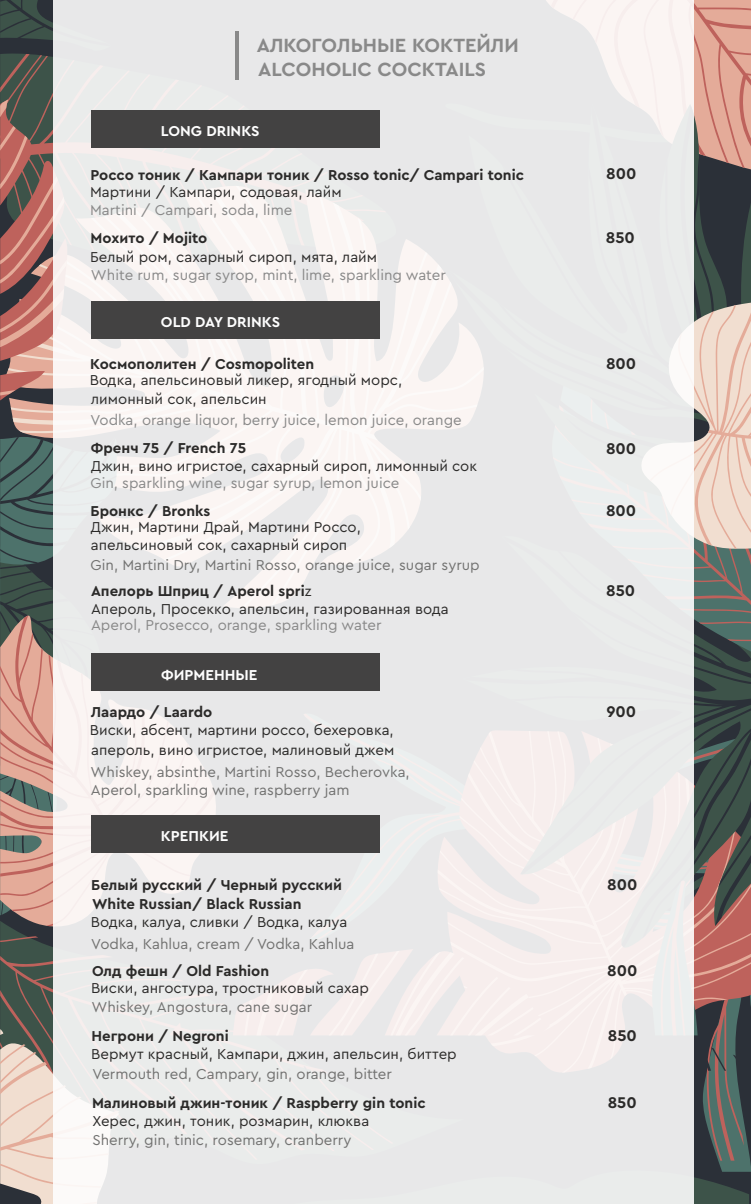
<style>
.page{position:relative;width:751px;height:1204px;background:#fff}
.page>*{position:absolute;margin:0;border:0;box-sizing:border-box;transform-origin:0 0}
.t1{font:700 20px/24.6px "Cera Pro";color:#898989}
.t2{font:700 16.25px "Cera Pro";color:#2b2a29}
.t3{font:15px/19px "Cera Pro";color:#2b2a29}
.t4{font:15px/18.6px "Cera Pro";color:#727271}
.t5{font:700 15px "Cera Pro";color:#2b2a29}
.t6{font:15px "Cera Pro";color:#898989}
.t7{font:700 15px "Cera Pro";color:#fefefe}
.s1{font-weight:700}
</style>
<div class="page">
<svg style="left:0;top:0;width:53px;height:53px;background:#344240"></svg>
<svg style="left:0;top:54px;width:53px;height:45px;background:#4c544a"></svg>
<svg style="left:0;top:936px;width:53px;height:93px;background:#4c534a"></svg>
<svg style="left:0;top:437px;width:53px;height:178px;background:#425d59"></svg>
<svg style="left:693px;top:654px;width:57px;height:126px;background:#3c4b47"></svg>
<svg style="left:693px;top:549px;width:57px;height:92px;background:#5d6d67"></svg>
<svg style="left:0;top:1029px;width:53px;height:175px;background:#cdbcb0"></svg>
<svg style="left:693px;top:0;width:57px;height:104px;background:#dea090"></svg>
<svg style="left:0;top:615px;width:53px;height:311px;background:#be9183"></svg>
<svg style="left:693px;top:104px;width:57px;height:198px;background:#635956"></svg>
<svg style="left:0;top:99px;width:53px;height:301px;background:#9c6760"></svg>
<svg style="left:693px;top:302px;width:57px;height:247px;background:#e3cec0"></svg>
<svg style="left:693px;top:780px;width:57px;height:424px;background:#6d5e5a"></svg>
<div style="left:53px;top:0;width:640px;height:1204px;background:#fefefe;opacity:.9"></div>
<hr style="left:235px;top:31px;width:4px;height:49px;background:#898989">
<div style="left:91px;top:110px;width:288px;height:38px;background:#434242"></div>
<div style="left:91px;top:301px;width:288px;height:38px;background:#434242"></div>
<div style="left:92px;top:653px;width:288px;height:38px;background:#434242"></div>
<div style="left:91px;top:815px;width:288px;height:37px;background:#434242"></div>
<h1 class="t1" style="left:256px;top:33px;width:263px">АЛКОГОЛЬНЫЕ КОКТЕЙЛИ<br>ALCOHOLIC COCKTAILS</h1>
<p class="t7" style="left:161px;top:124px;width:100px">LONG DRINKS</p>
<p class="t5" style="left:90px;top:168px;width:434px">Россо тоник / Кампари тоник / Rosso tonic/ Campari tonic</p>
<p class="t3" style="left:90px;top:183px;width:253px">Мартини / Кампари, содовая, лайм</p>
<p class="t6" style="left:90px;top:203px;width:203px">Martini / Campari, soda, lime</p>
<p class="t5" style="left:90px;top:231px;width:118px">Мохито / Mojito</p>
<p class="t3" style="left:90px;top:247px;width:288px">Белый ром, сахарный сироп, мята, лайм</p>
<p class="t6" style="left:91px;top:268px;width:356px">White rum, sugar syrop, mint, lime, sparkling water</p>
<p class="t7" style="left:161px;top:315px;width:121px">OLD DAY DRINKS</p>
<p class="t5" style="left:90px;top:357px;width:225px">Космополитен / Cosmopoliten</p>
<p class="t3" style="left:90px;top:371px;width:314px">Водка, апельсиновый ликер, ягодный морс, лимонный сок, апельсин</p>
<p class="t6" style="left:90px;top:412px;width:372px">Vodka, orange liquor, berry juice, lemon juice, orange</p>
<p class="t5" style="left:91px;top:441px;width:157px">Френч 75 / French 75</p>
<p class="t3" style="left:91px;top:457px;width:387px">Джин, вино игристое, сахарный сироп, лимонный сок</p>
<p class="t6" style="left:90px;top:476px;width:310px">Gin, sparkling wine, sugar syrup, lemon juice</p>
<p class="t5" style="left:90px;top:504px;width:121px">Бронкс / Bronks</p>
<p class="t3" style="left:91px;top:518px;width:271px">Джин, Мартини Драй, Мартини Россо,</p>
<p class="t4" style="left:90px;top:556px;width:390px">Gin, Martini Dry, Martini Rosso, orange juice, sugar syrup</p>
<p class="t3" style="left:91px;top:536px;width:258px">апельсиновый сок, сахарный сироп</p>
<p class="t3" style="left:91px;top:583px;width:359px;line-height:17.2px"><span class="s1">Апелорь Шприц / Aperol spri</span>z<br>Апероль, Просекко, апельсин, газированная вода</p>
<p class="t6" style="left:91px;top:617px;width:292px">Aperol, Prosecco, orange, sparkling water</p>
<p class="t7" style="left:161px;top:667px;width:98px">ФИРМЕННЫЕ</p>
<p class="t2" style="left:605px;top:166px;width:32px">800</p>
<p class="t2" style="left:605px;top:230px;width:31px">850</p>
<p class="t2" style="left:605px;top:356px;width:32px">800</p>
<p class="t2" style="left:605px;top:441px;width:32px">800</p>
<p class="t2" style="left:605px;top:502px;width:32px">800</p>
<p class="t2" style="left:605px;top:583px;width:31px">850</p>
<p class="t5" style="left:91px;top:705px;width:122px">Лаардо / Laardo</p>
<p class="t2" style="left:606px;top:704px;width:31px">900</p>
<p class="t3" style="left:90px;top:721px;width:305px">Виски, абсент, мартини россо, бехеровка,</p>
<p class="t4" style="left:90px;top:762px;width:320px">Whiskey, absinthe, Martini Rosso, Becherovka,<br>Aperol, sparkling wine, raspberry jam</p>
<p class="t3" style="left:91px;top:741px;width:304px">апероль, вино игристое, малиновый джем</p>
<p class="t7" style="left:161px;top:829px;width:69px">КРЕПКИЕ</p>
<p class="t5" style="left:91px;top:877px;width:252px">Белый русский / Черный русский</p>
<p class="t2" style="left:606px;top:876px;width:32px">800</p>
<p class="t3" style="left:91px;top:912px;width:258px">Водка, калуа, сливки / Водка, калуа</p>
<p class="t4" style="left:91px;top:935px;width:264px">Vodka, Kahlua, cream / Vodka, Kahlua</p>
<p class="t5" style="left:92px;top:897px;width:211px">White Russian/ Black Russian</p>
<p class="t5" style="left:92px;top:964px;width:178px">Олд фешн / Old Fashion</p>
<p class="t2" style="left:606px;top:963px;width:32px">800</p>
<p class="t3" style="left:91px;top:979px;width:279px">Виски, ангостура, тростниковый сахар</p>
<p class="t4" style="left:91px;top:998px;width:222px">Whiskey, Angostura, cane sugar</p>
<p class="t5" style="left:92px;top:1029px;width:138px">Негрони / Negroni</p>
<p class="t3" style="left:91px;top:1045px;width:366px">Вермут красный, Кампари, джин, апельсин, биттер</p>
<p class="t4" style="left:92px;top:1065px;width:301px">Vermouth red, Campary, gin, orange, bitter</p>
<p class="t5" style="left:92px;top:1095px;width:335px">Малиновый джин-тоник / Raspberry gin tonic</p>
<p class="t3" style="left:92px;top:1112px;width:278px">Херес, джин, тоник, розмарин, клюква</p>
<p class="t4" style="left:92px;top:1131px;width:260px">Sherry, gin, tinic, rosemary, cranberry</p>
<p class="t2" style="left:607px;top:1027px;width:31px">850</p>
<p class="t2" style="left:607px;top:1094px;width:31px">850</p>
</div>
